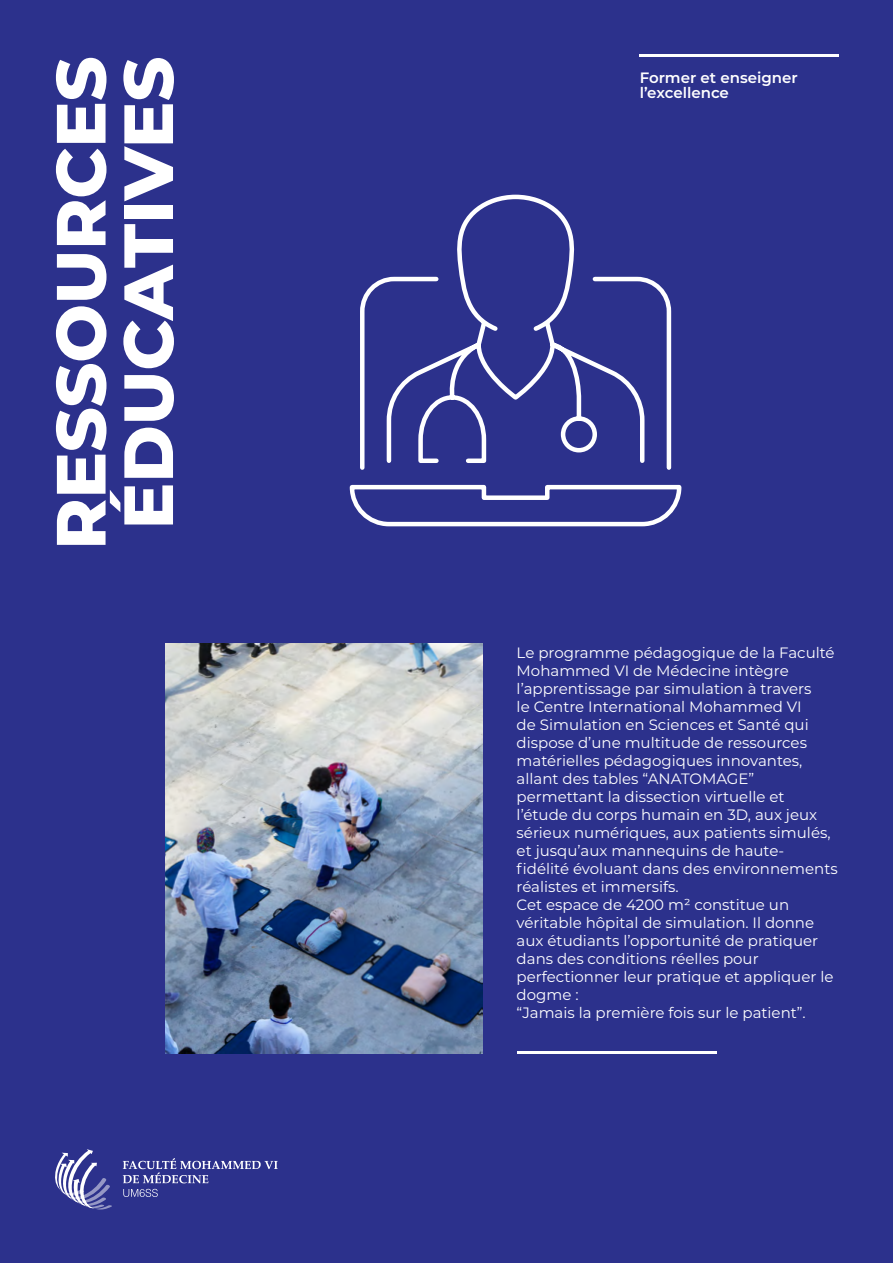
<style>
.page{position:relative;width:893px;height:1263px;background:#2c318c}
.page>*{position:absolute;margin:0;border:0;box-sizing:border-box;transform-origin:0 0}
.t1{font:800 69.45px/67.5px "Montserrat";letter-spacing:-.005em;color:#fff}
.t2{font:15px/18px "Montserrat";color:#fff}
.t3{font:600 15px/15px "Montserrat";color:#fff}
</style>
<div class="page">
<hr style="left:640px;top:54px;width:199px;height:3px;background:#fff">
<hr style="left:517px;top:1051px;width:200px;height:2px;background:#fff">
<img style="left:166px;top:643px;width:317px;height:410px">
<svg style="left:349px;top:194px;width:333px;height:333px"></svg>
<svg style="left:55px;top:1149px;width:57px;height:60px"></svg>
<svg style="left:123px;top:1158px;width:155px;height:25px"></svg>
<svg style="left:123px;top:1189px;width:35px;height:8px"></svg>
<h1 class="t1" style="left:43px;top:550px;width:495px;rotate:-90deg">RESSOURCES<br>ÉDUCATIVES</h1>
<p class="t3" style="left:640px;top:69px;width:160px">Former et enseigner l’excellence</p>
<p class="t2" style="left:517px;top:643px;width:323px">Le programme pédagogique de la Faculté Mohammed VI de Médecine intègre l’apprentissage par simulation à travers<br>le Centre International Mohammed VI<br>de Simulation en Sciences et Santé qui dispose d’une multitude de ressources matérielles pédagogiques innovantes, allant des tables “ANATOMAGE” permettant la dissection virtuelle et l’étude du corps humain en 3D, aux jeux sérieux numériques, aux patients simulés, et jusqu’aux mannequins de haute&shy;fidélité évoluant dans des environnements réalistes et immersifs.<br>Cet espace de 4200 m² constitue un véritable hôpital de simulation. Il donne aux étudiants l’opportunité de pratiquer dans des conditions réelles pour perfectionner leur pratique et appliquer le dogme :<br>“Jamais la première fois sur le patient”.</p>
</div>
